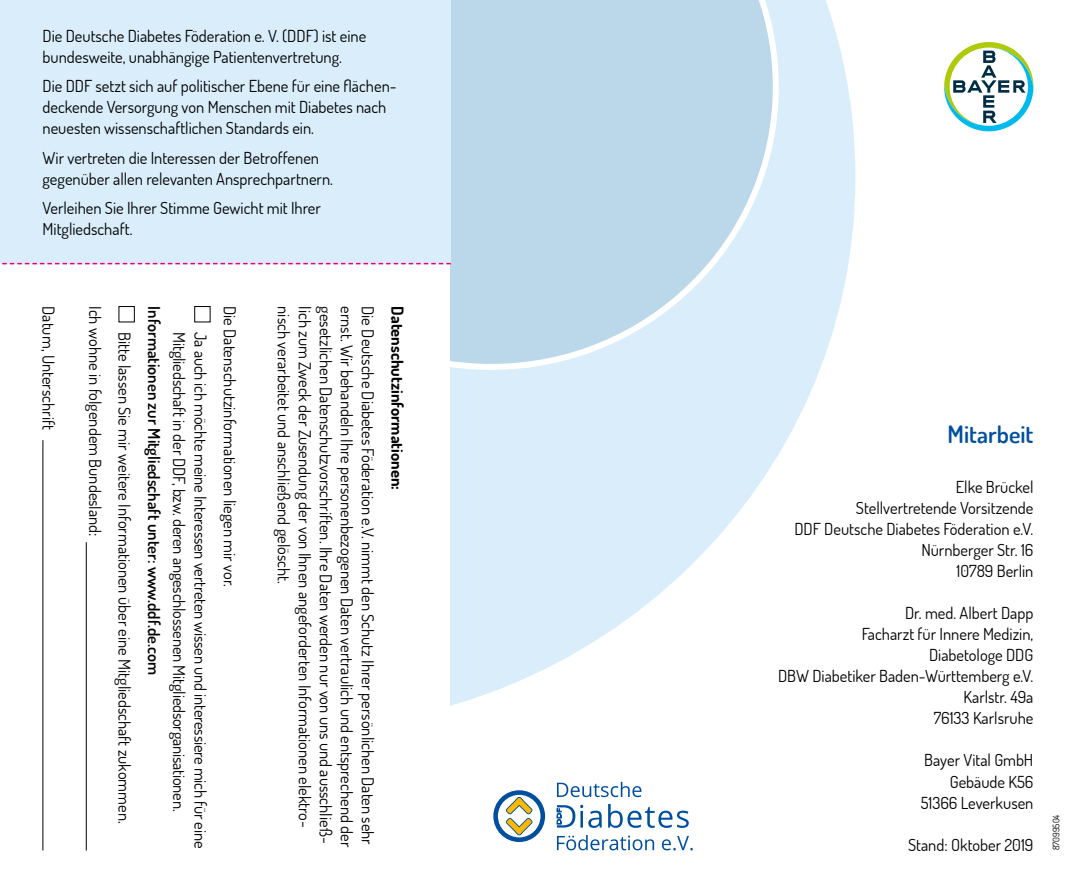
<style>
.page{position:relative;width:1076px;height:893px;background:#fff}
.page>*{position:absolute;margin:0;border:0;box-sizing:border-box;transform-origin:0 0}
.t1{font:600 24px "Dosis";color:#004f9f}
.t2{font:16.5px/21px "Dosis";color:#000}
.t3{font:600 16.5px "Dosis";color:#000}
.t4{font:700 16.5px "Dosis";color:#000}
.t5{font:9px "Dosis";color:#000}
</style>
<div class="page">
<svg style="left:451px;top:0;width:404px;height:706px;fill:#d9edfa"></svg>
<svg style="left:451px;top:0;width:328px;height:370px;background:#c1dced"></svg>
<div style="left:0;top:0;width:451px;height:264px;background:#d9edfa"></div>
<hr style="left:86px;top:542px;width:1px;height:308px;background:#000">
<svg style="left:944px;top:42px;width:89px;height:89px"></svg>
<svg style="left:496px;top:792px;width:47px;height:48px"></svg>
<div style="left:493px;top:790px;width:52px;height:52px;border:5px solid #004f9f;border-radius:50%"></div>
<svg style="left:505px;top:796px;width:29px;height:42px"></svg>
<svg style="left:557px;top:835px;width:136px;height:15px"></svg>
<svg style="left:557px;top:782px;width:84px;height:15px"></svg>
<svg style="left:557px;top:804px;width:132px;height:24px"></svg>
<div style="left:194px;top:306px;width:16px;height:16px;border:1px solid #000"></div>
<div style="left:119px;top:306px;width:16px;height:16px;border:1px solid #000"></div>
<hr style="left:43px;top:440px;width:1px;height:410px;background:#000">
<svg style="left:2px;top:263px;width:449px;height:1px"></svg>
<p class="t2" style="left:43px;top:25px;width:325px">Die Deutsche Diabetes Föderation e. V. (DDF) ist eine bundesweite, unabhängige Patientenvertretung.</p>
<p class="t2" style="left:43px;top:75px;width:356px">Die DDF setzt sich auf politischer Ebene für eine flächen&shy;deckende Versorgung von Menschen mit Diabetes nach neuesten wissenschaftlichen Standards ein.</p>
<p class="t2" style="left:43px;top:147px;width:292px">Wir vertreten die Interessen der Betroffenen gegenüber allen relevanten Ansprechpartnern.</p>
<p class="t2" style="left:43px;top:197px;width:280px">Verleihen Sie Ihrer Stimme Gewicht mit Ihrer<br>Mitgliedschaft.</p>
<p class="t2" style="left:59px;top:306px;width:125px;rotate:90deg">Datum, Unterschrift</p>
<p class="t2" style="left:106px;top:306px;width:232px;rotate:90deg">Ich wohne in folgendem Bundesland:</p>
<p class="t2" style="left:337px;top:306px;width:539px;rotate:90deg">gesetzlichen Datenschutzvorschriften. Ihre Daten werden nur von uns und ausschließ-</p>
<p class="t2" style="left:358px;top:306px;width:542px;rotate:90deg">ernst. Wir behandeln Ihre personenbezogenen Daten vertraulich und entsprechend der</p>
<p class="t2" style="left:379px;top:306px;width:540px;rotate:90deg">Die Deutsche Diabetes Föderation e.V. nimmt den Schutz Ihrer persönlichen Daten sehr</p>
<p class="t4" style="left:408px;top:306px;width:185px;rotate:90deg">Datenschutzinformationen:</p>
<p class="t2" style="left:316px;top:306px;width:523px;rotate:90deg">lich zum Zweck der Zusendung der von Ihnen angeforderten Informationen elektro&shy;nisch verarbeitet und anschließend gelöscht.</p>
<p class="t3" style="left:165px;top:306px;width:370px;rotate:90deg">Informationen zur Mitgliedschaft unter: www.ddf.de.com</p>
<p class="t2" style="left:241px;top:306px;width:283px;rotate:90deg">Die Datenschutzinformationen liegen mir vor.</p>
<p class="t2" style="left:190px;top:332px;width:481px;rotate:90deg">Mitgliedschaft in der DDF, bzw. deren angeschlossenen Mitgliedsorganisationen.</p>
<p class="t2" style="left:211px;top:332px;width:518px;rotate:90deg">Ja auch ich möchte meine Interessen vertreten wissen und interessiere mich für eine</p>
<p class="t2" style="left:136px;top:332px;width:493px;rotate:90deg">Bitte lassen Sie mir weitere Informationen über eine Mitgliedschaft zukommen.</p>
<h1 class="t1" style="left:947px;top:419px;width:87px">Mitarbeit</h1>
<p class="t2" style="left:794px;top:476px;width:241px;text-align:right">Elke Brückel<br>Stellvertretende Vorsitzende<br>DDF Deutsche Diabetes Föderation e.V.<br>Nürnberger Str. 16<br>10789 Berlin</p>
<p class="t2" style="left:778px;top:602px;width:257px;text-align:right">Dr. med. Albert Dapp<br>Facharzt für Innere Medizin,<br>Diabetologe DDG<br>DBW Diabetiker Baden-Württemberg e.V.<br>Karlstr. 49a<br>76133 Karlsruhe</p>
<p class="t2" style="left:920px;top:749px;width:114px;text-align:right">Bayer Vital GmbH<br>Gebäude K56<br>51366 Leverkusen</p>
<p class="t2" style="left:908px;top:833px;width:127px">Stand: Oktober 2019</p>
<p class="t5" style="left:1050px;top:850px;width:37px;rotate:-90deg">87099504</p>
</div>
